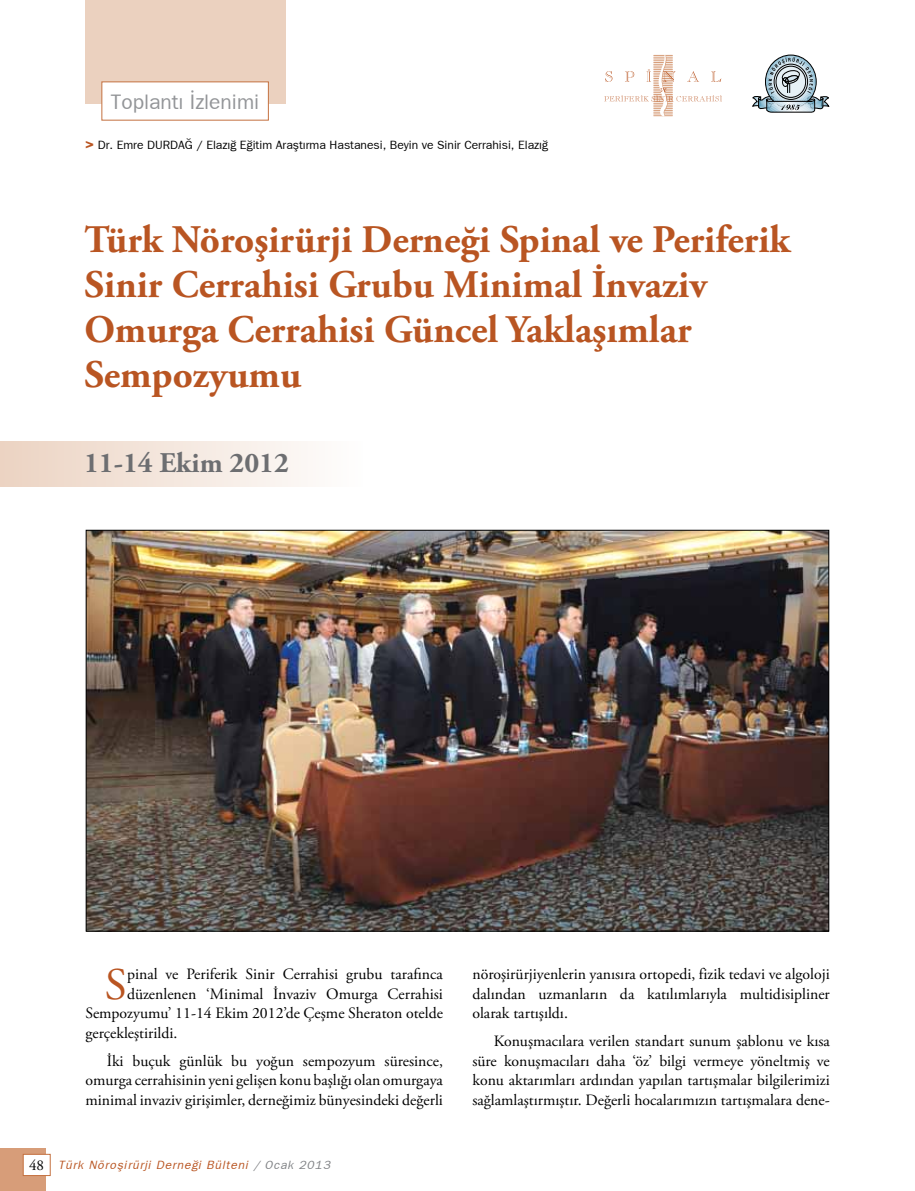
<style>
.page{position:relative;width:915px;height:1191px;background:#fff}
.page>*{position:absolute;margin:0;border:0;box-sizing:border-box;transform-origin:0 0}
.t1{font:45.15px "Adobe Garamond Pro";color:#b95522}
.t2{font:700 39px/45px "Adobe Garamond Pro";color:#b95522}
.t3{font:700 28.5px "Adobe Garamond Pro";color:#6d6e71}
.t4{font:21px "Franklin Gothic";color:#939598}
.t5{font:15.75px/19.5px "Adobe Garamond Pro";color:#000;text-align:justify}
.t6{font:12px "Franklin Gothic";color:#000}
.t7{font:italic 12px "Franklin Gothic";letter-spacing:.07em;color:#b95522}
.s1{font-weight:700;font-size:15px;color:#b95522}
.s2{font-family:"Adobe Garamond Pro";font-style:normal;font-size:15px;color:#000}
.s3{color:#808285}
</style>
<div class="page">
<div style="left:0;top:1148px;width:45px;height:43px;background:#d79d79"></div>
<div style="left:23px;top:1154px;width:28px;height:21px;background:#fff;border:1px solid #c47140"></div>
<div style="left:85px;top:0;width:200px;height:104px;background:#ebd1bf"></div>
<div style="left:101px;top:81px;width:168px;height:39px;background:#fff;border:1px solid #c47140"></div>
<svg style="left:752px;top:55px;width:76px;height:58px"></svg>
<svg style="left:604px;top:54px;width:117px;height:63px"></svg>
<div style="left:0;top:441px;width:363px;height:45px;background:linear-gradient(to right,#ecd3c2,#fefefe)"></div>
<img style="left:88px;top:532px;width:738px;height:397px">
<p class="t4" style="left:111px;top:89px;width:150px">Toplantı İzlenimi</p>
<p class="t6" style="left:85px;top:138px;width:79px"><span class="s1">&gt;</span> Dr. Emre Durdağ</p>
<p class="t6" style="left:196px;top:138px;width:353px">/ Elazığ Eğitim Araştırma Hastanesi, Beyin ve Sinir Cerrahisi, Elazığ</p>
<p class="t2" style="left:84px;top:217px;width:707px">Türk Nöroşirürji Derneği Spinal ve Periferik Sinir Cerrahisi Grubu Minimal İnvaziv Omurga Cerrahisi Güncel Yaklaşımlar Sempozyumu</p>
<p class="t3" style="left:84px;top:446px;width:206px">11-14 Ekim 2012</p>
<p class="t1" style="left:105px;top:957px;width:24px">S</p>
<p class="t5" style="left:127px;top:965px;width:317px">pinal ve Periferik Sinir Cerrahisi grubu tarafınca</p>
<p class="t5" style="left:127px;top:984px;width:317px">düzenlenen ‘Minimal İnvaziv Omurga Cerrahisi</p>
<p class="t5" style="left:85px;top:1004px;width:359px">Sempozyumu’ 11-14 Ekim 2012’de Çeşme Sheraton otelde</p>
<p class="t5" style="left:85px;top:1023px;width:93px">gerçekleştirildi.</p>
<p class="t5" style="left:85px;top:1051px;width:359px;text-indent:21px">İki buçuk günlük bu yoğun sempozyum süresince, omurga cerrahisinin yeni gelişen konu başlığı olan omurgaya minimal invaziv girişimler, derneğimiz bünyesindeki değerli</p>
<p class="t7" style="left:29px;top:1158px;width:303px"><span class="s2">48</span> Türk Nöroşirürji Derneği Bülteni <span class="s3">/ Ocak 2013</span></p>
<p class="t5" style="left:472px;top:965px;width:359px">nöroşirürjiyenlerin yanısıra ortopedi, fizik tedavi ve algoloji dalından uzmanların da katılımlarıyla multidisipliner olarak tartışıldı.</p>
<p class="t5" style="left:472px;top:1032px;width:359px;text-indent:21px">Konuşmacılara verilen standart sunum şablonu ve kısa süre konuşmacıları daha ‘öz’ bilgi vermeye yöneltmiş ve konu aktarımları ardından yapılan tartışmalar bilgilerimizi sağlamlaştırmıştır. Değerli hocalarımızın tartışmalara dene-</p>
</div>
